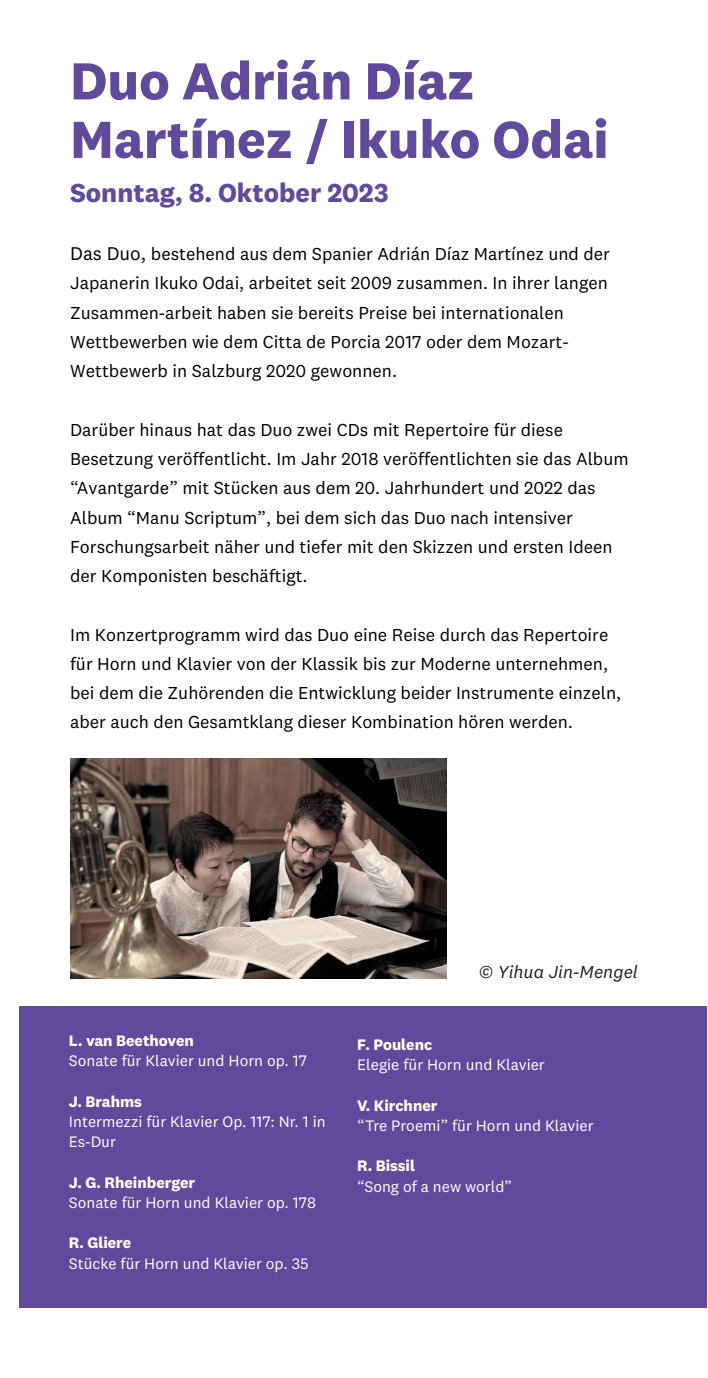
<style>
.page{position:relative;width:708px;height:1378px;background:#fff}
.page>*{position:absolute;margin:0;border:0;box-sizing:border-box;transform-origin:0 0}
.Fließtext{font:700 54px/58.5px "National 2";color:#61499c}
.Fließtext-2{font:700 27px "National 2";color:#61499c}
.Fließtext-3{font:18px/29.2px "National 2";color:#000002}
.Fließtext-4{font:italic 18px "National 2";color:#231f20}
.Fließtext-5{font:15.75px/20.2px "National 2";color:#fff}
.Fließtext-6{font:700 15.75px "National 2";color:#fff}
.s1{font-size:19.12px;color:#000}
</style>
<div class="page">
<div style="left:19px;top:1006px;width:688px;height:301px;background:#61499c"></div>
<img style="left:70px;top:759px;width:376px;height:219px">
<p class="Fließtext" style="left:70px;top:51px;width:540px">Duo Adrián Díaz<br>Martínez / Ikuko Odai</p>
<p class="Fließtext-2" style="left:70px;top:176px;width:320px">Sonntag, 8. Oktober 2023</p>
<p class="Fließtext-3" style="left:70px;top:239px;width:541px"><span class="s1">Das Duo,</span> bestehend aus dem Spanier Adrián Díaz Martínez und der Japanerin Ikuko Odai, arbeitet seit 2009 zusammen. In ihrer langen Zusammen-arbeit haben sie bereits Preise bei internationalen Wettbewerben wie dem Citta de Porcia 2017 oder dem Mozart-Wettbewerb in Salzburg 2020 gewonnen.</p>
<p class="Fließtext-3" style="left:70px;top:415px;width:560px">Darüber hinaus hat das Duo zwei CDs mit Repertoire für diese Besetzung veröffentlicht. Im Jahr 2018 veröffentlichten sie das Album “Avantgarde” mit Stücken aus dem 20. Jahrhundert und 2022 das Album “Manu Scriptum”, bei dem sich das Duo nach intensiver Forschungsarbeit näher und tiefer mit den Skizzen und ersten Ideen der Komponisten beschäftigt.</p>
<p class="Fließtext-3" style="left:70px;top:620px;width:553px">Im Konzertprogramm wird das Duo eine Reise durch das Repertoire für Horn und Klavier von der Klassik bis zur Moderne unternehmen, bei dem die Zuhörenden die Entwicklung beider Instrumente einzeln, aber auch den Gesamtklang dieser Kombination hören werden.</p>
<p class="Fließtext-6" style="left:69px;top:1030px;width:127px">L. van Beethoven</p>
<p class="Fließtext-5" style="left:69px;top:1050px;width:240px">Sonate für Klavier und Horn op. 17</p>
<p class="Fließtext-6" style="left:69px;top:1091px;width:75px">J. Brahms</p>
<p class="Fließtext-5" style="left:69px;top:1111px;width:258px">Intermezzi für Klavier Op. 117: Nr. 1 in<br>Es-Dur</p>
<p class="Fließtext-6" style="left:69px;top:1172px;width:128px">J. G. Rheinberger</p>
<p class="Fließtext-5" style="left:69px;top:1192px;width:249px">Sonate für Horn und Klavier op. 178</p>
<p class="Fließtext-6" style="left:69px;top:1233px;width:64px">R. Gliere</p>
<p class="Fließtext-5" style="left:69px;top:1253px;width:241px">Stücke für Horn und Klavier op. 35</p>
<p class="Fließtext-4" style="left:479px;top:961px;width:160px">© Yihua Jin-Mengel</p>
<p class="Fließtext-6" style="left:357px;top:1035px;width:77px">F. Poulenc</p>
<p class="Fließtext-5" style="left:357px;top:1054px;width:189px">Elegie für Horn und Klavier</p>
<p class="Fließtext-6" style="left:357px;top:1095px;width:82px">V. Kirchner</p>
<p class="Fließtext-5" style="left:357px;top:1115px;width:238px">“Tre Proemi” für Horn und Klavier</p>
<p class="Fließtext-6" style="left:357px;top:1156px;width:59px">R. Bissil</p>
<p class="Fließtext-5" style="left:357px;top:1176px;width:156px">“Song of a new world”</p>
</div>
